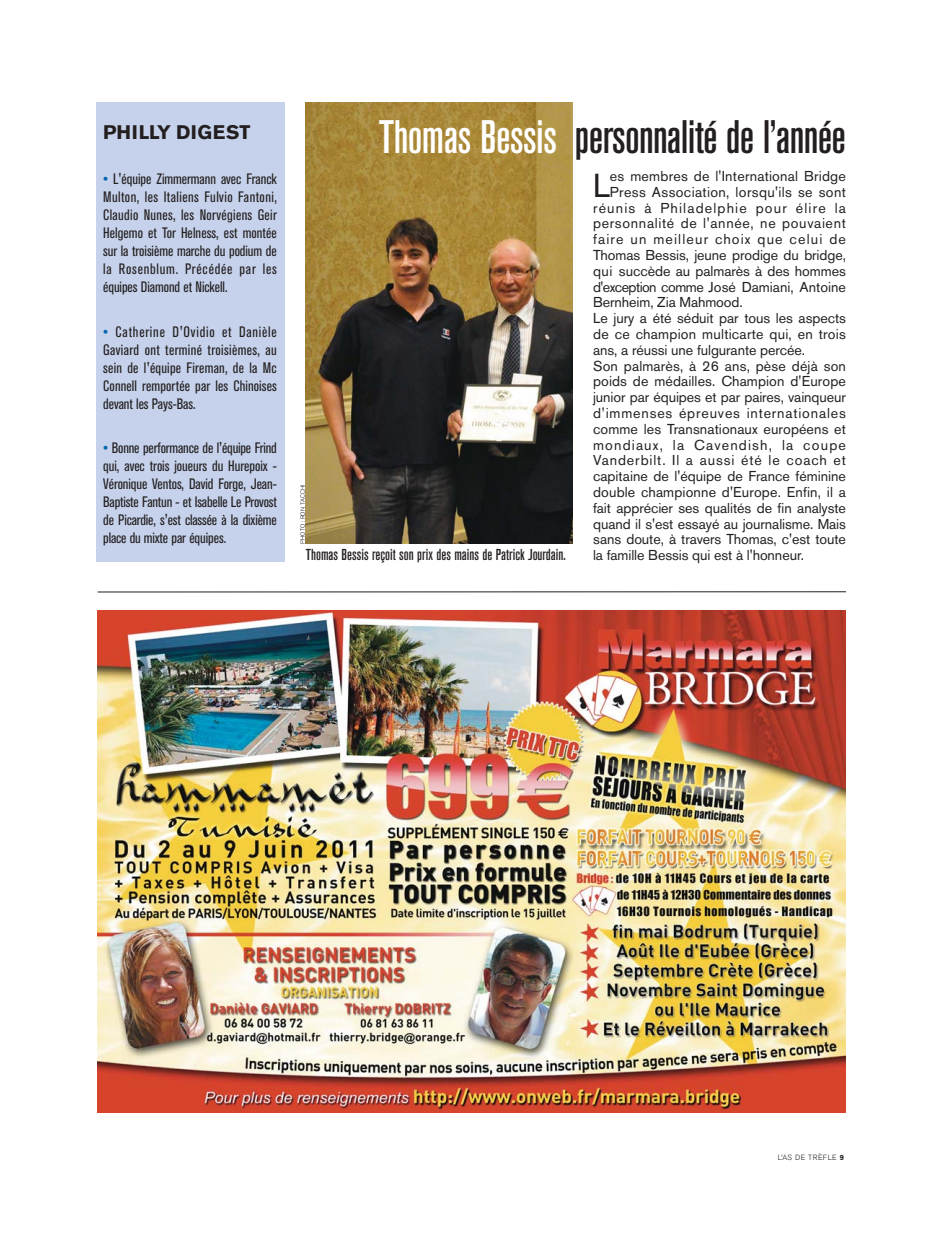
<style>
.page{position:relative;width:944px;height:1234px;background:#fff}
.page>*{position:absolute;margin:0;border:0;box-sizing:border-box;transform-origin:0 0}
.t1{font:500 condensed 46.5px "Akzidenz Grotesk BE";letter-spacing:-.015em;color:#231f20}
.t2{font:32.85px "Akzidenz Grotesk BE";color:#231f20}
.t3{font:700 19.5px "Akzidenz Grotesk BE";letter-spacing:.025em;color:#231f20}
.t4{font:500 condensed 15.75px "Akzidenz Grotesk BE";letter-spacing:.005em;color:#231f20}
.t5{font:condensed 15px/18px "Akzidenz Grotesk BE";letter-spacing:-.005em;color:#231f20;text-align:justify}
.t6{font:14.25px "Akzidenz Grotesk BE";letter-spacing:.005em;color:#231f20}
.t7{font:14.25px "Akzidenz Grotesk BE";letter-spacing:.08em;color:#231f20}
.t8{font:14.25px "Akzidenz Grotesk BE";letter-spacing:.025em;color:#231f20}
.t9{font:14.25px "Akzidenz Grotesk BE";letter-spacing:.045em;color:#231f20}
.t10{font:14.25px "Akzidenz Grotesk BE";letter-spacing:.06em;color:#231f20}
.t11{font:14.25px "Akzidenz Grotesk BE";letter-spacing:.065em;color:#231f20}
.t12{font:300 7.5px "Akzidenz Grotesk BE";letter-spacing:.06em;color:#231f20}
.t13{font:300 6px "Akzidenz Grotesk BE";color:#231f20}
.s1{color:#0067b1}
.s2{color:#fff}
.s3{font-weight:700}
</style>
<div class="page">
<img style="left:98px;top:610px;width:748px;height:502px">
<img style="left:306px;top:102px;width:266px;height:441px">
<div style="left:96px;top:102px;width:188px;height:459px;background:#c6d2eb"></div>
<hr style="left:98px;top:591px;width:748px;height:1px;background:#231f20">
<h3 class="t3" style="left:103px;top:126px;width:149px">PHILLY DIGEST</h3>
<p class="t5" style="left:103px;top:171px;width:175px"><span class="s1">•</span> L'équipe Zimmermann avec Franck Multon, les Italiens Fulvio Fantoni, Claudio Nunes, les Norvégiens Geir Helgemo et Tor Helness, est montée sur la troisième marche du podium de la Rosenblum. Précédée par les équipes Diamond et Nickell.</p>
<p class="t5" style="left:103px;top:323px;width:175px"><span class="s1">•</span> Catherine D'Ovidio et Danièle Gaviard ont terminé troisièmes, au sein de l'équipe Fireman, de la Mc Connell remportée par les Chinoises devant les Pays-Bas.</p>
<p class="t5" style="left:103px;top:440px;width:175px"><span class="s1">•</span> Bonne performance de l'équipe Frind qui, avec trois joueurs du Hurepoix - Véronique Ventos, David Forge, Jean-Baptiste Fantun - et Isabelle Le Provost de Picardie, s'est classée à la dixième place du mixte par équipes.</p>
<h1 class="t1" style="left:379px;top:120px;width:469px"><span class="s2">Thomas Bessis</span> personnalité de l’année</h1>
<p class="t13" style="left:300px;top:543px;width:61px;rotate:-90deg">PHOTO : RON TACCHI</p>
<p class="t4" style="left:306px;top:548px;width:262px">Thomas Bessis reçoit son prix des mains de Patrick Jourdain.</p>
<h2 class="t2" style="left:593px;top:174px;width:19px">L</h2>
<p class="t6" style="left:610px;top:171px;width:237px">es membres de l'International Bridge</p>
<p class="t8" style="left:610px;top:187px;width:237px">Press Association, lorsqu'ils se sont</p>
<p class="t7" style="left:593px;top:202px;width:254px">réunis à Philadelphie pour élire la</p>
<p class="t9" style="left:593px;top:218px;width:254px">personnalité de l'année, ne pouvaient</p>
<p class="t7" style="left:593px;top:234px;width:254px">faire un meilleur choix que celui de</p>
<p class="t6" style="left:593px;top:250px;width:254px">Thomas Bessis, jeune prodige du bridge,</p>
<p class="t6" style="left:593px;top:266px;width:254px">qui succède au palmarès à des hommes</p>
<p class="t6" style="left:593px;top:281px;width:254px">d'exception comme José Damiani, Antoine</p>
<p class="t6" style="left:593px;top:297px;width:151px">Bernheim, Zia Mahmood.</p>
<p class="t6" style="left:593px;top:313px;width:254px">Le jury a été séduit par tous les aspects</p>
<p class="t6" style="left:593px;top:329px;width:254px">de ce champion multicarte qui, en trois</p>
<p class="t6" style="left:593px;top:344px;width:214px">ans, a réussi une fulgurante percée.</p>
<p class="t6" style="left:593px;top:360px;width:254px">Son palmarès, à 26 ans, pèse déjà son</p>
<p class="t6" style="left:593px;top:376px;width:254px">poids de médailles. Champion d'Europe</p>
<p class="t6" style="left:593px;top:392px;width:254px">junior par équipes et par paires, vainqueur</p>
<p class="t10" style="left:593px;top:408px;width:254px">d'immenses épreuves internationales</p>
<p class="t6" style="left:593px;top:423px;width:254px">comme les Transnationaux européens et</p>
<p class="t7" style="left:593px;top:439px;width:254px">mondiaux, la Cavendish, la coupe</p>
<p class="t11" style="left:593px;top:455px;width:254px">Vanderbilt. Il a aussi été le coach et</p>
<p class="t6" style="left:593px;top:471px;width:254px">capitaine de l'équipe de France féminine</p>
<p class="t6" style="left:593px;top:487px;width:254px">double championne d'Europe. Enfin, il a</p>
<p class="t6" style="left:593px;top:502px;width:254px">fait apprécier ses qualités de fin analyste</p>
<p class="t6" style="left:593px;top:518px;width:254px">quand il s'est essayé au journalisme. Mais</p>
<p class="t6" style="left:593px;top:534px;width:254px">sans doute, à travers Thomas, c'est toute</p>
<p class="t6" style="left:593px;top:550px;width:212px">la famille Bessis qui est à l'honneur.</p>
<p class="t12" style="left:778px;top:1154px;width:68px">L’AS DE TRÈFLE <span class="s3">9</span></p>
</div>
